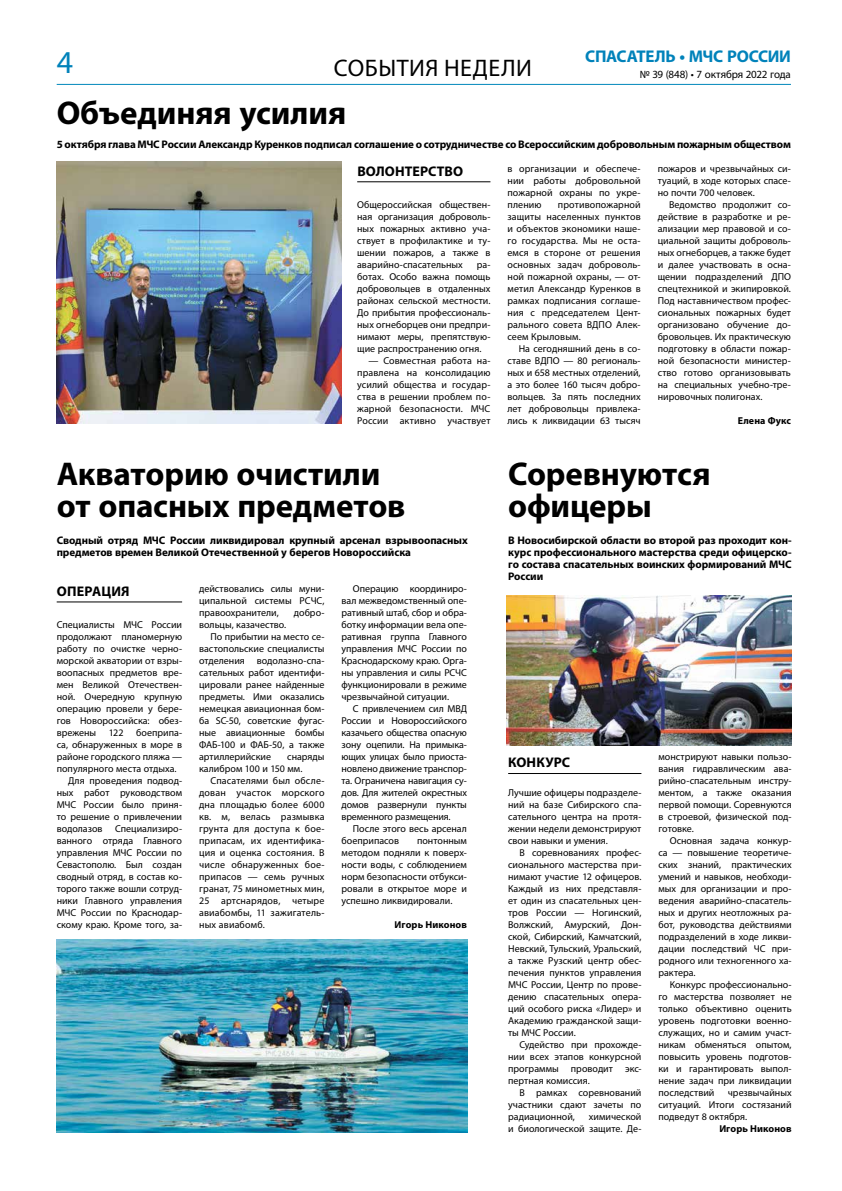
<style>
.page{position:relative;width:842px;height:1191px;background:#fff}
.page>*{position:absolute;margin:0;border:0;box-sizing:border-box;transform-origin:0 0}
.t1{font:700 33px/32px "Myriad Pro";letter-spacing:-.005em;color:#000}
.t2{font:32px "Myriad Pro";color:#0082ba}
.t3{font:24px "Myriad Pro";letter-spacing:.02em;color:#000}
.t4{font:700 17px "Myriad Pro";letter-spacing:-.02em;color:#0082ba}
.t5{font:700 14px "Myriad Pro";letter-spacing:.005em;color:#000}
.t6{font:700 11px/12px "Myriad Pro";letter-spacing:-.01em;color:#000}
.t7{font:11px "Myriad Pro";letter-spacing:-.015em;color:#000}
.t8{font:10px/12px "Myriad Pro";color:#000;text-align:justify}
.t9{font:700 10px "Myriad Pro";letter-spacing:.005em;color:#000}
</style>
<div class="page">
<hr style="left:57px;top:84px;width:734px;height:1px;background:#0087bb">
<hr style="left:357px;top:181px;width:133px;height:1px;background:#000">
<img style="left:57px;top:161px;width:285px;height:263px">
<hr style="left:57px;top:601px;width:125px;height:1px;background:#000">
<hr style="left:508px;top:773px;width:133px;height:1px;background:#000">
<img style="left:507px;top:595px;width:285px;height:151px">
<img style="left:57px;top:939px;width:410px;height:193px">
<h3 class="t4" style="left:585px;top:46px;width:207px">СПАСАТЕЛЬ • МЧС РОССИИ</h3>
<h2 class="t2" style="left:57px;top:42px;width:18px">4</h2>
<h3 class="t3" style="left:334px;top:53px;width:200px">СОБЫТИЯ НЕДЕЛИ</h3>
<p class="t7" style="left:640px;top:67px;width:153px">№ 39 (848) • 7 октября 2022 года</p>
<h1 class="t1" style="left:57px;top:96px;width:291px">Объединяя усилия</h1>
<p class="t6" style="left:57px;top:138px;width:736px">5 октября глава МЧС России Александр Куренков подписал соглашение о сотрудничестве со Всероссийским добровольным пожарным обществом</p>
<h3 class="t5" style="left:357px;top:162px;width:107px">ВОЛОНТЕРСТВО</h3>
<p class="t8" style="left:357px;top:198px;width:135px">Общероссийская обществен&shy;ная организация доброволь&shy;ных пожарных активно уча&shy;ствует в профилактике и ту&shy;шении пожаров, а также в аварийно-спасательных</p>
<p class="t8" style="left:507px;top:162px;width:135px">в организации и обеспече&shy;нии работы добровольной пожарной охраны по укре&shy;плению</p>
<p class="t8" style="left:658px;top:162px;width:135px">пожаров и чрезвычайных си&shy;туаций, в ходе которых спасе&shy;но почти 700 человек.</p>
<p class="t8" style="left:658px;top:198px;width:135px;text-indent:11px">Ведомство продолжит со&shy;действие в разработке и ре&shy;ализации мер правовой и со&shy;циальной защиты доброволь&shy;ных огнеборцев, а также будет и далее участвовать в осна&shy;щении подразделений ДПО спецтехникой и экипировкой.<br>Под наставничеством профес&shy;сиональных пожарных будет организовано обучение до&shy;бровольцев. Их практическую подготовку в области пожар&shy;ной безопасности министер&shy;ство готово организовывать на специальных учебно-тре&shy;нировочных полигонах.</p>
<p class="t9" style="left:738px;top:414px;width:55px">Елена Фукс</p>
<p class="t8" style="left:507px;top:198px;width:135px;text-indent:50px">противопожарной защиты населенных пунктов и объектов экономики наше&shy;го государства. Мы не оста&shy;емся в стороне от решения основных задач доброволь&shy;ной пожарной охраны, — от&shy;метил Александр Куренков в рамках подписания соглаше&shy;ния с председателем Цент&shy;рального совета ВДПО Алек&shy;сеем Крыловым.</p>
<p class="t8" style="left:507px;top:342px;width:135px;text-indent:11px">На сегодняшний день в со&shy;ставе ВДПО — 80 региональ&shy;ных и 658 местных отделений, а это более 160 тысяч добро&shy;вольцев. За пять последних лет добровольцы привлека&shy;лись к ликвидации 63 тысяч</p>
<p class="t8" style="left:357px;top:258px;width:135px;text-indent:119px">ра&shy;ботах. Особо важна помощь добровольцев в отдаленных районах сельской местности.<br>До прибытия профессиональ&shy;ных огнеборцев они предпри&shy;нимают меры, препятствую&shy;щие распространению огня.</p>
<p class="t8" style="left:357px;top:354px;width:135px;text-indent:11px">— Совместная работа на&shy;правлена на консолидацию усилий общества и государ&shy;ства в решении проблем по&shy;жарной безопасности. МЧС России активно участвует</p>
<h1 class="t1" style="left:57px;top:456px;width:350px">Акваторию очистили от опасных предметов</h1>
<p class="t6" style="left:57px;top:534px;width:413px">Сводный отряд МЧС России ликвидировал крупный арсенал взрывоопасных предметов времен Великой Отечественной у берегов Новороссийска</p>
<h3 class="t5" style="left:57px;top:582px;width:74px">ОПЕРАЦИЯ</h3>
<p class="t8" style="left:57px;top:618px;width:127px">Специалисты МЧС России продолжают планомерную работу по очистке черно&shy;морской акватории от взры&shy;воопасных предметов вре&shy;мен Великой Отечествен&shy;ной. Очередную крупную операцию провели у бере&shy;гов Новороссийска: обез&shy;врежены</p>
<p class="t8" style="left:342px;top:582px;width:127px;text-indent:11px">Операцию координиро&shy;вал межведомственный опе&shy;ративный штаб, сбор и обра&shy;ботку информации вела опе&shy;ративная группа Главного управления МЧС России по Краснодарскому краю. Орга&shy;ны управления и силы РСЧС функционировали в режиме чрезвычайной ситуации.</p>
<p class="t8" style="left:342px;top:702px;width:127px;text-indent:11px">С привлечением сил МВД России и Новороссийского казачьего общества опасную зону оцепили. На примыка&shy;ющих улицах было приоста&shy;новлено движение транспор&shy;та. Ограничена навигация су&shy;дов. Для жителей окрестных домов развернули пункты временного размещения.</p>
<p class="t8" style="left:342px;top:822px;width:127px;text-indent:11px">После этого весь арсенал боеприпасов</p>
<p class="t8" style="left:199px;top:582px;width:127px">действовались силы муни&shy;ципальной системы РСЧС, правоохранители,</p>
<p class="t8" style="left:294px;top:606px;width:32px">добро-</p>
<p class="t8" style="left:199px;top:618px;width:89px">вольцы, казачество.</p>
<p class="t8" style="left:210px;top:630px;width:116px">По прибытии на место се-</p>
<p class="t8" style="left:199px;top:642px;width:127px">вастопольские специалисты</p>
<p class="t8" style="left:199px;top:654px;width:127px">отделения водолазно-спа-</p>
<p class="t8" style="left:199px;top:666px;width:127px">сательных работ идентифи-</p>
<p class="t8" style="left:199px;top:678px;width:127px">цировали ранее найденные</p>
<p class="t8" style="left:199px;top:690px;width:127px">предметы. Ими оказались</p>
<p class="t8" style="left:199px;top:702px;width:127px">немецкая авиационная бом-</p>
<p class="t8" style="left:199px;top:714px;width:127px">ба SC-50, советские фугас-</p>
<p class="t8" style="left:199px;top:726px;width:127px">ные авиационные бомбы</p>
<p class="t8" style="left:199px;top:738px;width:127px">ФАБ-100 и ФАБ-50, а также</p>
<p class="t8" style="left:199px;top:750px;width:74px">артиллерийские</p>
<p class="t8" style="left:109px;top:726px;width:16px">122</p>
<p class="t8" style="left:136px;top:726px;width:47px">боеприпа-</p>
<p class="t8" style="left:57px;top:738px;width:127px">са, обнаруженных в море в</p>
<p class="t8" style="left:57px;top:750px;width:127px">районе городского пляжа —</p>
<p class="t8" style="left:57px;top:762px;width:121px">популярного места отдыха.</p>
<p class="t8" style="left:68px;top:774px;width:116px">Для проведения подвод-</p>
<p class="t8" style="left:57px;top:786px;width:127px">ных работ руководством</p>
<p class="t8" style="left:57px;top:798px;width:127px">МЧС России было приня-</p>
<p class="t8" style="left:57px;top:810px;width:127px">то решение о привлечении</p>
<p class="t8" style="left:57px;top:822px;width:127px">водолазов Специализиро-</p>
<p class="t8" style="left:57px;top:834px;width:127px">ванного отряда Главного</p>
<p class="t8" style="left:57px;top:846px;width:127px">управления МЧС России по</p>
<p class="t8" style="left:57px;top:858px;width:127px">Севастополю. Был создан</p>
<p class="t8" style="left:57px;top:870px;width:127px">сводный отряд, в состав ко-</p>
<p class="t8" style="left:57px;top:882px;width:127px">торого также вошли сотруд-</p>
<p class="t8" style="left:57px;top:894px;width:127px">ники Главного управления</p>
<p class="t8" style="left:57px;top:906px;width:127px">МЧС России по Краснодар-</p>
<p class="t8" style="left:57px;top:918px;width:127px">скому краю. Кроме того, за-</p>
<p class="t8" style="left:199px;top:750px;width:127px;text-indent:88px">снаряды калибром 100 и 150 мм.</p>
<p class="t8" style="left:199px;top:774px;width:127px;text-indent:11px">Спасателями был обсле&shy;дован участок морского дна площадью более 6000 кв. м, велась размывка грунта для доступа к бое&shy;припасам, их идентифика&shy;ция и оценка состояния. В числе обнаруженных бое&shy;припасов — семь ручных гранат, 75 минометных мин, 25 артснарядов, четыре авиабомбы, 11 зажигатель&shy;ных авиабомб.</p>
<p class="t8" style="left:342px;top:834px;width:127px;text-indent:75px">понтонным методом подняли к поверх&shy;ности воды, с соблюдением норм безопасности отбукси&shy;ровали в открытое море и успешно ликвидировали.</p>
<p class="t9" style="left:395px;top:918px;width:74px">Игорь Никонов</p>
<h1 class="t1" style="left:508px;top:456px;width:204px">Соревнуются офицеры</h1>
<p class="t6" style="left:508px;top:534px;width:285px;text-align:justify">В Новосибирской области во второй раз проходит кон&shy;курс профессионального мастерства среди офицерско&shy;го состава спасательных воинских формирований МЧС России</p>
<h3 class="t5" style="left:508px;top:753px;width:64px">КОНКУРС</h3>
<p class="t8" style="left:508px;top:786px;width:135px">Лучшие офицеры подразделе&shy;ний на базе Сибирского спа&shy;сательного центра на протя&shy;жении недели демонстрируют свои навыки и умения.</p>
<p class="t8" style="left:508px;top:846px;width:135px;text-indent:11px">В соревнованиях профес&shy;сионального мастерства при&shy;нимают участие 12 офицеров.<br>Каждый из них представля&shy;ет один из спасательных цен&shy;тров России — Ногинский, Волжский, Амурский, Дон&shy;ской, Сибирский, Камчатский, Невский, Тульский, Уральский, а также Рузский центр обес&shy;печения пунктов управления МЧС России, Центр по прове&shy;дению спасательных опера&shy;ций особого риска «Лидер» и Академию гражданской защи&shy;ты МЧС России.</p>
<p class="t8" style="left:508px;top:1038px;width:135px;text-indent:11px">Судейство при прохожде&shy;нии всех этапов конкурсной программы проводит экс&shy;пертная комиссия.</p>
<p class="t8" style="left:508px;top:1086px;width:135px;text-indent:11px">В рамках соревнований участники сдают зачеты по радиационной,</p>
<p class="t8" style="left:508px;top:1110px;width:135px;text-align:right">химической<br>и биологической защите. Де-</p>
<p class="t8" style="left:658px;top:750px;width:135px">монстрируют навыки пользо&shy;вания гидравлическим ава&shy;рийно-спасательным инстру&shy;ментом, а также оказания первой помощи. Соревнуются в строевой, физической под&shy;готовке.</p>
<p class="t8" style="left:658px;top:834px;width:135px;text-indent:11px">Основная задача конкур&shy;са — повышение теоретиче&shy;ских знаний, практических умений и навыков, необходи&shy;мых для организации и про&shy;ведения аварийно-спасатель&shy;ных и других неотложных ра&shy;бот, руководства действиями подразделений в ходе ликви&shy;дации последствий ЧС при&shy;родного или техногенного ха&shy;рактера.</p>
<p class="t8" style="left:658px;top:978px;width:135px;text-indent:11px">Конкурс профессионально&shy;го мастерства позволяет не только объективно оценить уровень подготовки военно&shy;служащих, но и самим участ&shy;никам обменяться опытом, повысить уровень подготов&shy;ки и гарантировать выпол&shy;нение задач при ликвидации последствий</p>
<p class="t8" style="left:658px;top:1086px;width:135px;text-indent:69px">чрезвычайных ситуаций. Итоги состязаний подведут 8 октября.</p>
<p class="t9" style="left:719px;top:1122px;width:74px">Игорь Никонов</p>
</div>
